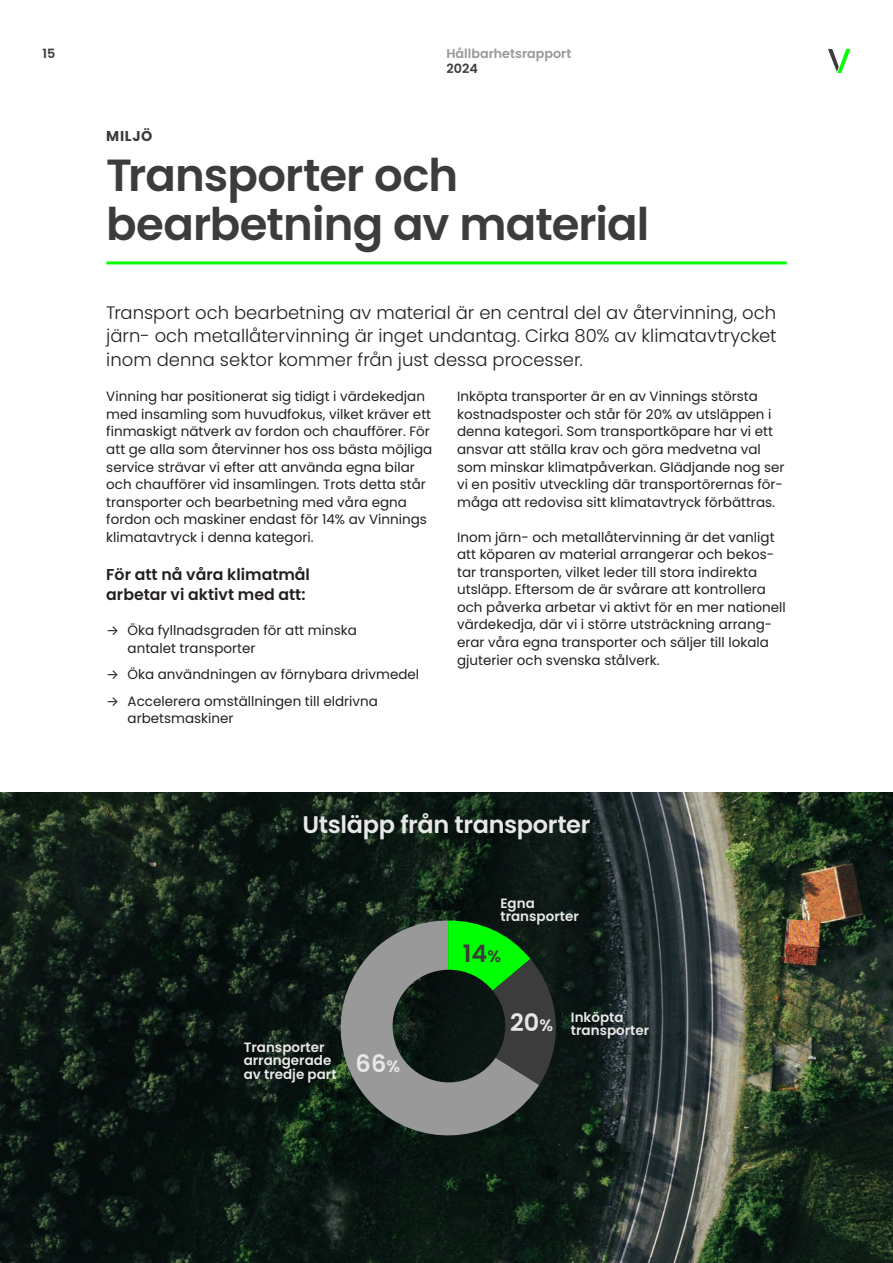
<style>
.page{position:relative;width:893px;height:1263px;background:#fff}
.page>*{position:absolute;margin:0;border:0;box-sizing:border-box;transform-origin:0 0}
.t1{font:600 45px/49.5px "Poppins";letter-spacing:-.02em;color:#3c3c3c}
.t2{font:600 24px "Poppins";letter-spacing:-.015em;color:#e7e7e7}
.t3{font:600 24px "Poppins";color:#3c3c3c}
.Ingress{font:300 18px/23.4px "Poppins";color:#231f20;text-align:justify}
.Underrubrik{font:600 15.75px/20.4px "Poppins";color:#231f20}
.Pre_H1{font:700 14.25px "Poppins";letter-spacing:.045em;color:#3c3c3c}
.t4{font:13.5px/17.5px "Poppins";color:#231f20}
.t5{font:600 13.5px/13.5px "Poppins";color:#e7e7e7}
.t6{font:600 12.75px "Poppins";color:#999}
.t7{font:600 12.75px "Poppins";color:#3c3c3c}
.s1{font-family:"Inter"}
.s2{font-size:16.5px}
</style>
<div class="page">
<img style="left:0;top:792px;width:893px;height:471px">
<svg style="left:326px;top:920px;width:213px;height:215px;background:#575e5a"></svg>
<svg style="left:448px;top:920px;width:116px;height:165px;background:#1e5422"></svg>
<hr style="left:106px;top:261px;width:681px;height:3px;background:#00ff02">
<svg style="left:828px;top:49px;width:22px;height:24px"></svg>
<p class="t7" style="left:43px;top:46px;width:14px">15</p>
<p class="t6" style="left:446px;top:46px;width:126px">Hållbarhetsrapport</p>
<p class="t7" style="left:446px;top:61px;width:33px">2024</p>
<p class="Pre_H1" style="left:106px;top:128px;width:47px">MILJÖ</p>
<h1 class="t1" style="left:106px;top:150px;width:545px">Transporter och bearbetning av material</h1>
<p class="Ingress" style="left:106px;top:301px;width:672px">Transport och bearbetning av material är en central del av återvinning, och järn- och metallåtervinning är inget undantag. Cirka 80% av klimatavtrycket inom denna sektor kommer från just dessa processer.</p>
<p class="t4" style="left:106px;top:388px;width:327px">Vinning har positionerat sig tidigt i värdekedjan med insamling som huvudfokus, vilket kräver ett finmaskigt nätverk av fordon och chaufförer. För att ge alla som återvinner hos oss bästa möjliga service strävar vi efter att använda egna bilar och chaufförer vid insamlingen. Trots detta står transporter och bearbetning med våra egna fordon och maskiner endast för 14% av Vinnings klimatavtryck i denna kategori.</p>
<p class="Underrubrik" style="left:106px;top:564px;width:205px">För att nå våra klimatmål arbetar vi aktivt med att:</p>
<p class="t4" style="left:128px;top:622px;width:231px;text-indent:-21px"><span class="s1">→</span> Öka fyllnadsgraden för att minska antalet transporter</p>
<p class="t4" style="left:106px;top:666px;width:314px"><span class="s1">→</span> Öka användningen av förnybara drivmedel</p>
<p class="t4" style="left:128px;top:692px;width:252px;text-indent:-21px"><span class="s1">→</span> Accelerera omställningen till eldrivna arbetsmaskiner</p>
<p class="t4" style="left:457px;top:388px;width:329px">Inköpta transporter är en av Vinnings största kostnadsposter och står för 20% av utsläppen i denna kategori. Som transportköpare har vi ett ansvar att ställa krav och göra medvetna val som minskar klimatpåverkan. Glädjande nog ser vi en positiv utveckling där transportörernas för&shy;måga att redovisa sitt klimatavtryck förbättras.</p>
<p class="t4" style="left:457px;top:528px;width:330px">Inom järn- och metallåtervinning är det vanligt att köparen av material arrangerar och bekos&shy;tar transporten, vilket leder till stora indirekta utsläpp. Eftersom de är svårare att kontrollera och påverka arbetar vi aktivt för en mer nationell värdekedja, där vi i större utsträckning arrang&shy;erar våra egna transporter och säljer till lokala gjuterier och svenska stålverk.</p>
<h2 class="t2" style="left:303px;top:811px;width:289px">Utsläpp från transporter</h2>
<p class="t5" style="left:500px;top:896px;width:80px">Egna transporter</p>
<p class="t5" style="left:244px;top:1040px;width:94px">Transporter arrangerade av tredje part</p>
<p class="t2" style="left:356px;top:1049px;width:46px">66<span class="s2">%</span></p>
<p class="t3" style="left:463px;top:940px;width:40px">14<span class="s2">%</span></p>
<p class="t2" style="left:510px;top:1009px;width:44px">20<span class="s2">%</span></p>
<p class="t5" style="left:571px;top:1010px;width:80px">Inköpta transporter</p>
</div>
